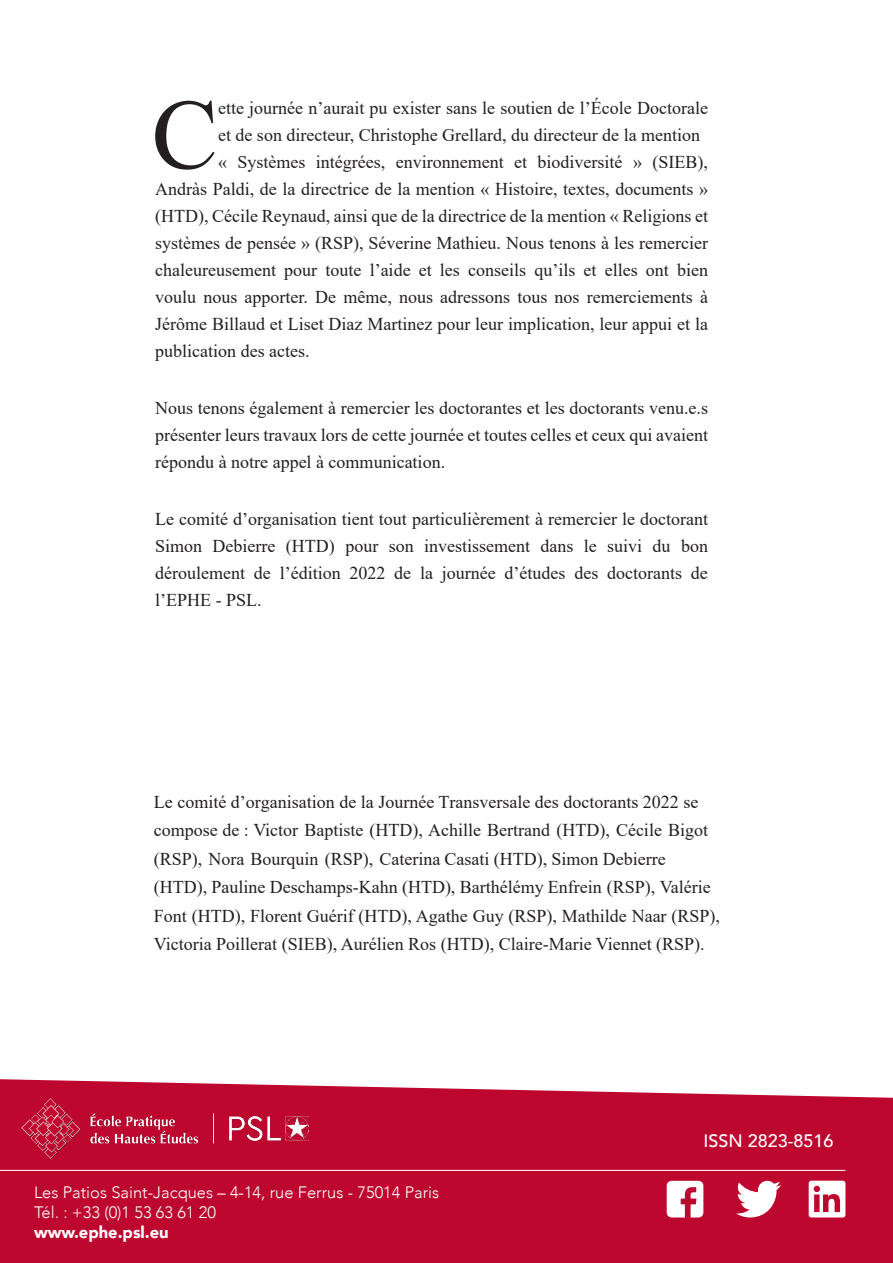
<style>
.page{position:relative;width:893px;height:1263px;background:#fff}
.page>*{position:absolute;margin:0;border:0;box-sizing:border-box;transform-origin:0 0}
.t1{font:99.6px "Times New Roman";color:#231f20}
.t2{font:18px/27px "Times New Roman";color:#231f20;text-align:justify}
.t3{font:500 18px "Avenir";color:#fff}
.t4{font:300 16.5px "Avenir";color:#fff}
.t5{font:900 16.5px "Avenir";color:#fff}
</style>
<div class="page">
<svg style="left:0;top:1079px;width:893px;height:184px;background:#c2163b"></svg>
<img style="left:21px;top:1098px;width:287px;height:60px">
<svg style="left:667px;top:1181px;width:36px;height:36px"></svg>
<svg style="left:736px;top:1181px;width:45px;height:36px"></svg>
<div style="left:809px;top:1181px;width:36px;height:36px;background:#fff;border-radius:3px"></div>
<svg style="left:814px;top:1186px;width:26px;height:26px"></svg>
<hr style="left:0;top:1170px;width:845px;height:1px;background:#fff">
<h1 class="t1" style="left:152px;top:65px;width:68px">C</h1>
<p class="t2" style="left:218px;top:94px;width:491px">ette journée n’aurait pu exister sans le soutien de l’École Doctorale</p>
<p class="t2" style="left:218px;top:121px;width:484px">et de son directeur, Christophe Grellard, du directeur de la mention</p>
<p class="t2" style="left:218px;top:148px;width:491px">« Systèmes intégrées, environnement et biodiversité » (SIEB),</p>
<p class="t2" style="left:155px;top:175px;width:554px">Andràs Paldi, de la directrice de la mention « Histoire, textes, documents »</p>
<p class="t2" style="left:155px;top:202px;width:554px">(HTD), Cécile Reynaud, ainsi que de la directrice de la mention « Religions et</p>
<p class="t2" style="left:155px;top:229px;width:554px">systèmes de pensée » (RSP), Séverine Mathieu. Nous tenons à les remercier</p>
<p class="t2" style="left:155px;top:256px;width:554px">chaleureusement pour toute l’aide et les conseils qu’ils et elles ont bien</p>
<p class="t2" style="left:155px;top:283px;width:554px">voulu nous apporter. De même, nous adressons tous nos remerciements à</p>
<p class="t2" style="left:155px;top:310px;width:554px">Jérôme Billaud et Liset Diaz Martinez pour leur implication, leur appui et la</p>
<p class="t2" style="left:155px;top:337px;width:156px">publication des actes.</p>
<p class="t2" style="left:155px;top:394px;width:554px">Nous tenons également à remercier les doctorantes et les doctorants venu.e.s présenter leurs travaux lors de cette journée et toutes celles et ceux qui avaient répondu à notre appel à communication.</p>
<p class="t2" style="left:155px;top:505px;width:554px">Le comité d’organisation tient tout particulièrement à remercier le doctorant Simon Debierre (HTD) pour son investissement dans le suivi du bon déroulement de l’édition 2022 de la journée d’études des doctorants de l’EPHE - PSL.</p>
<p class="t2" style="left:154px;top:787px;width:568px;line-height:28.5px;text-align:left">Le comité d’organisation de la Journée Transversale des doctorants 2022 se compose de : Victor Baptiste (HTD), Achille Bertrand (HTD), Cécile Bigot (RSP), Nora Bourquin (RSP), Caterina Casati (HTD), Simon Debierre (HTD), Pauline Deschamps-Kahn (HTD), Barthélémy Enfrein (RSP), Valérie Font (HTD), Florent Guérif (HTD), Agathe Guy (RSP), Mathilde Naar (RSP), Victoria Poillerat (SIEB), Aurélien Ros (HTD), Claire-Marie Viennet (RSP).</p>
<p class="t4" style="left:34px;top:1182px;width:407px">Les Patios Saint-Jacques – 4-14, rue Ferrus - 75014 Paris</p>
<p class="t4" style="left:34px;top:1202px;width:183px">Tél. : +33 (0)1 53 63 61 20</p>
<p class="t5" style="left:34px;top:1217px;width:136px">www.ephe.psl.eu</p>
<p class="t3" style="left:703px;top:1125px;width:132px">ISSN 2823-8516</p>
</div>
